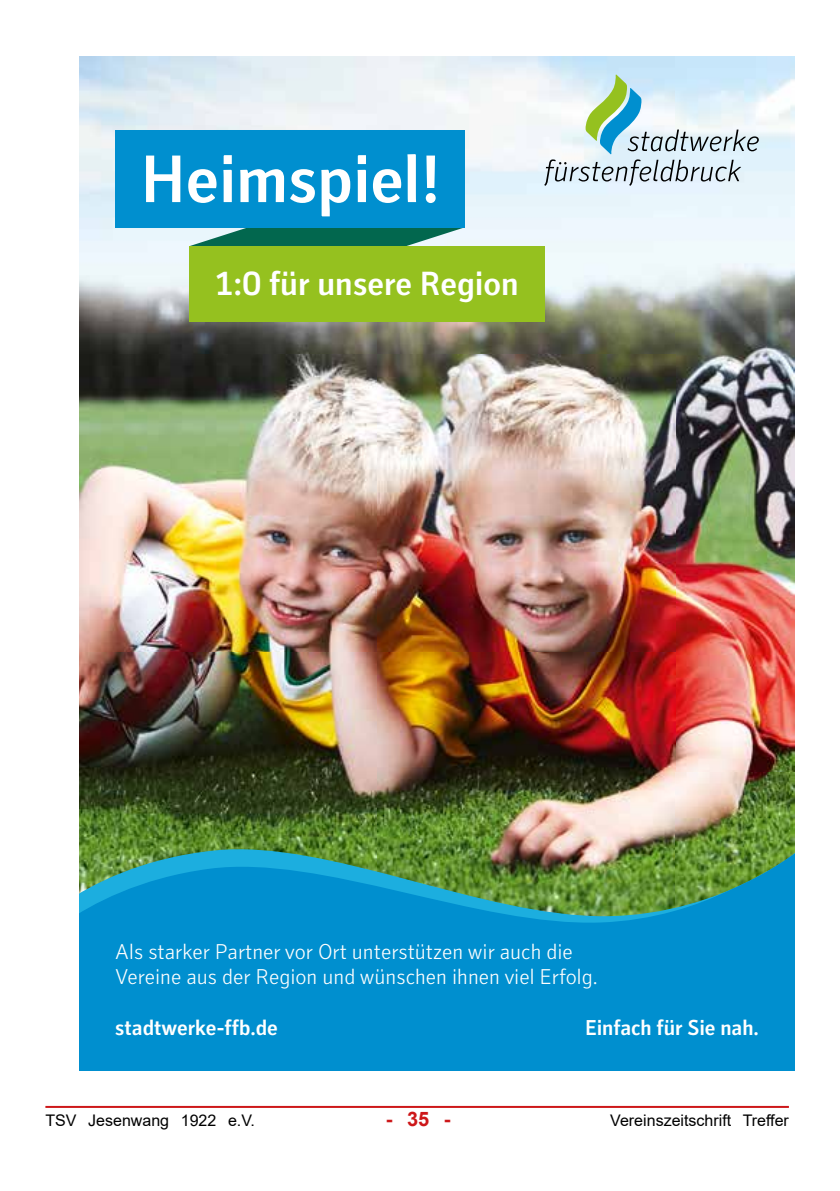
<style>
.page{position:relative;width:840px;height:1191px;background:#fff}
.page>*{position:absolute;margin:0;border:0;box-sizing:border-box;transform-origin:0 0}
.t1{font:700 68px "Brucca";color:#fff}
.t2{font:700 34px "Brucca";color:#fff}
.t3{font:21.8px/24.4px "Brucca";color:#fff}
.t4{font:700 21.8px "Brucca";letter-spacing:-.005em;color:#fff}
.t5{font:700 20px "Arial";color:#cd1719}
.t6{font:16px "Arial";color:#000}
</style>
<div class="page">
<hr style="left:45px;top:1106px;width:743px;height:2px;background:#cd1719">
<img style="left:79px;top:57px;width:715px;height:782px">
<svg style="left:544px;top:75px;width:214px;height:111px"></svg>
<svg style="left:79px;top:843px;width:715px;height:227px;background:#1390b6"></svg>
<svg style="left:189px;top:227px;width:275px;height:19px;background:#308577"></svg>
<div style="left:115px;top:130px;width:349px;height:97px;background:#008fcf"></div>
<div style="left:189px;top:246px;width:355px;height:75px;background:#95c11f"></div>
<h1 class="t1" style="left:141px;top:141px;width:300px">Heimspiel!</h1>
<h2 class="t2" style="left:214px;top:264px;width:306px">1:0 für unsere Region</h2>
<p class="t3" style="left:115px;top:940px;width:483px">Als starker Partner vor Ort unterstützen wir auch die<br>Vereine aus der Region und wünschen ihnen viel Erfolg.</p>
<p class="t4" style="left:115px;top:1015px;width:164px">stadtwerke-ffb.de</p>
<p class="t4" style="left:585px;top:1015px;width:175px">Einfach für Sie nah.</p>
<p class="t6" style="left:45px;top:1109px;width:211px">TSV Jesenwang 1922 e.V.</p>
<p class="t5" style="left:385px;top:1105px;width:66px">- 35 -</p>
<p class="t6" style="left:610px;top:1109px;width:180px">Vereinszeitschrift Treffer</p>
</div>
